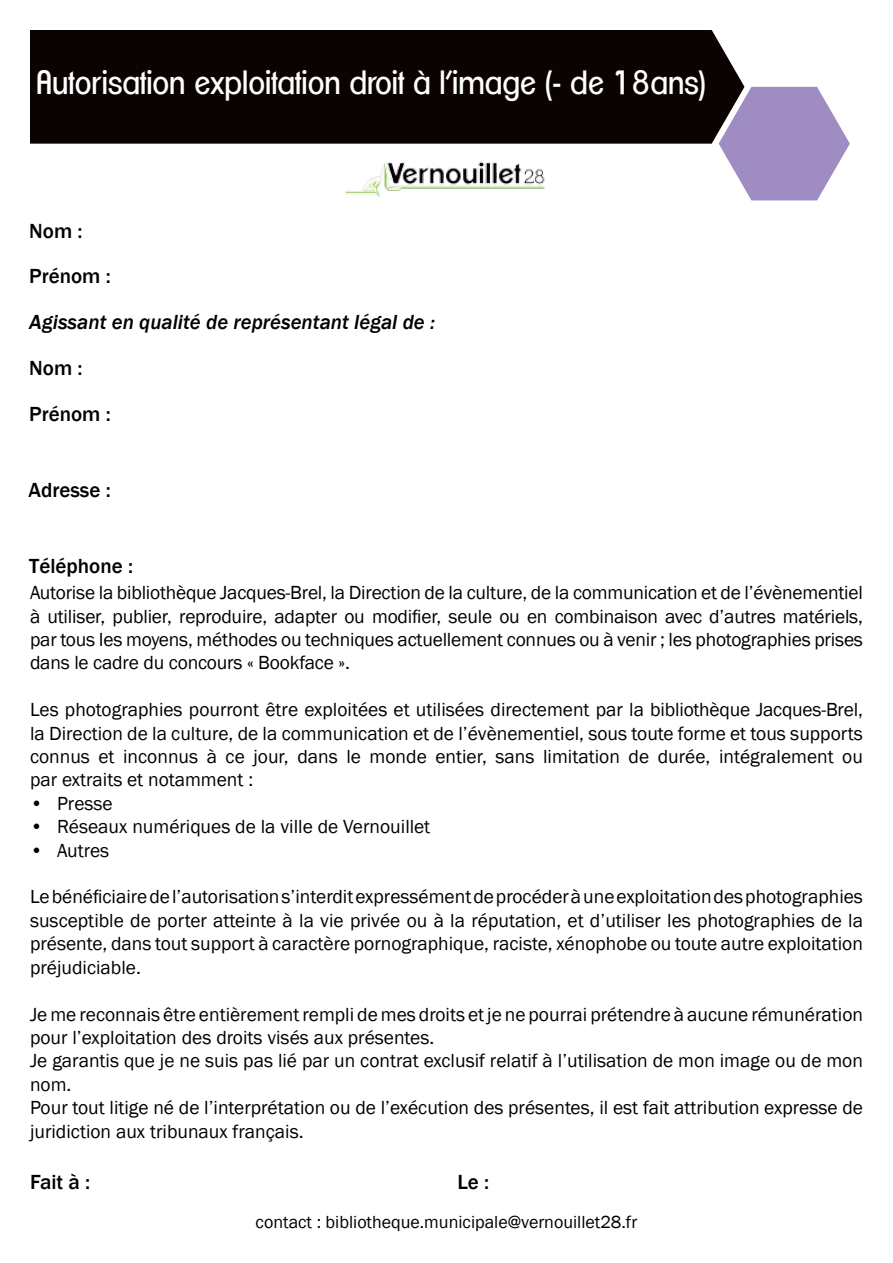
<style>
.page{position:relative;width:893px;height:1263px;background:#fff}
.page>*{position:absolute;margin:0;border:0;box-sizing:border-box;transform-origin:0 0}
.t1{font:32.85px "Clemente P Dai";color:#fff;scale:.87 1}
.t2{font:500 21px "Franklin Gothic";color:#000}
.t3{font:italic 500 21px "Franklin Gothic";color:#000}
.t4{font:19.5px/23.4px "Franklin Gothic";color:#000;text-align:justify}
.t5{font:18px "Franklin Gothic";color:#000}
</style>
<div class="page">
<div style="left:30px;top:30px;width:714px;height:114px;background:#0a0301"></div>
<svg style="left:719px;top:87px;width:131px;height:113px"></svg>
<img style="left:345px;top:161px;width:200px;height:36px">
<p class="t1" style="left:36px;top:63px;width:771px">Autorisation exploitation droit à l’image (- de 18ans)</p>
<p class="t2" style="left:29px;top:218px;width:55px">Nom :</p>
<p class="t2" style="left:29px;top:263px;width:83px">Prénom :</p>
<p class="t3" style="left:29px;top:309px;width:407px">Agissant en qualité de représentant légal de :</p>
<p class="t2" style="left:29px;top:355px;width:55px">Nom :</p>
<p class="t2" style="left:29px;top:401px;width:83px">Prénom :</p>
<p class="t2" style="left:28px;top:477px;width:84px">Adresse :</p>
<p class="t2" style="left:29px;top:553px;width:105px">Téléphone :</p>
<p class="t4" style="left:30px;top:581px;width:834px">Autorise la bibliothèque Jacques-Brel, la Direction de la culture, de la communication et de l’évènementiel à utiliser, publier, reproduire, adapter ou modifier, seule ou en combinaison avec d’autres matériels, par tous Ies moyens, méthodes ou techniques actuellement connues ou à venir ; les photographies prises dans le cadre du concours « Bookface ».</p>
<p class="t4" style="left:30px;top:698px;width:834px">Les photographies pourront être exploitées et utilisées directement par la bibliothèque Jacques-Brel, la Direction de la culture, de la communication et de l’évènementiel, sous toute forme et tous supports connus et inconnus à ce jour, dans le monde entier, sans limitation de durée, intégralement ou par extraits et notamment :</p>
<p class="t4" style="left:30px;top:792px;width:84px">• Presse</p>
<p class="t4" style="left:30px;top:815px;width:402px">• Réseaux numériques de la ville de Vernouillet</p>
<p class="t4" style="left:30px;top:839px;width:81px">• Autres</p>
<p class="t4" style="left:30px;top:886px;width:834px">Le bénéficiaire de l’autorisation s’interdit expressément de procéder à une exploitation des photographies susceptible de porter atteinte à la vie privée ou à la réputation, et d’utiliser les photographies de la présente, dans tout support à caractère pornographique, raciste, xénophobe ou toute autre exploitation préjudiciable.</p>
<p class="t4" style="left:30px;top:1003px;width:834px">Je me reconnais être entièrement rempli de mes droits et je ne pourrai prétendre à aucune rémunération pour l’exploitation des droits visés aux présentes.</p>
<p class="t4" style="left:30px;top:1049px;width:834px">Je garantis que je ne suis pas lié par un contrat exclusif relatif à l’utilisation de mon image ou de mon nom.</p>
<p class="t4" style="left:30px;top:1096px;width:834px">Pour tout litige né de l’interprétation ou de l’exécution des présentes, il est fait attribution expresse de juridiction aux tribunaux français.</p>
<p class="t2" style="left:30px;top:1169px;width:62px">Fait à :</p>
<p class="t2" style="left:457px;top:1169px;width:33px">Le :</p>
<p class="t5" style="left:256px;top:1210px;width:383px">contact : bibliotheque.municipale@vernouillet28.fr</p>
</div>
